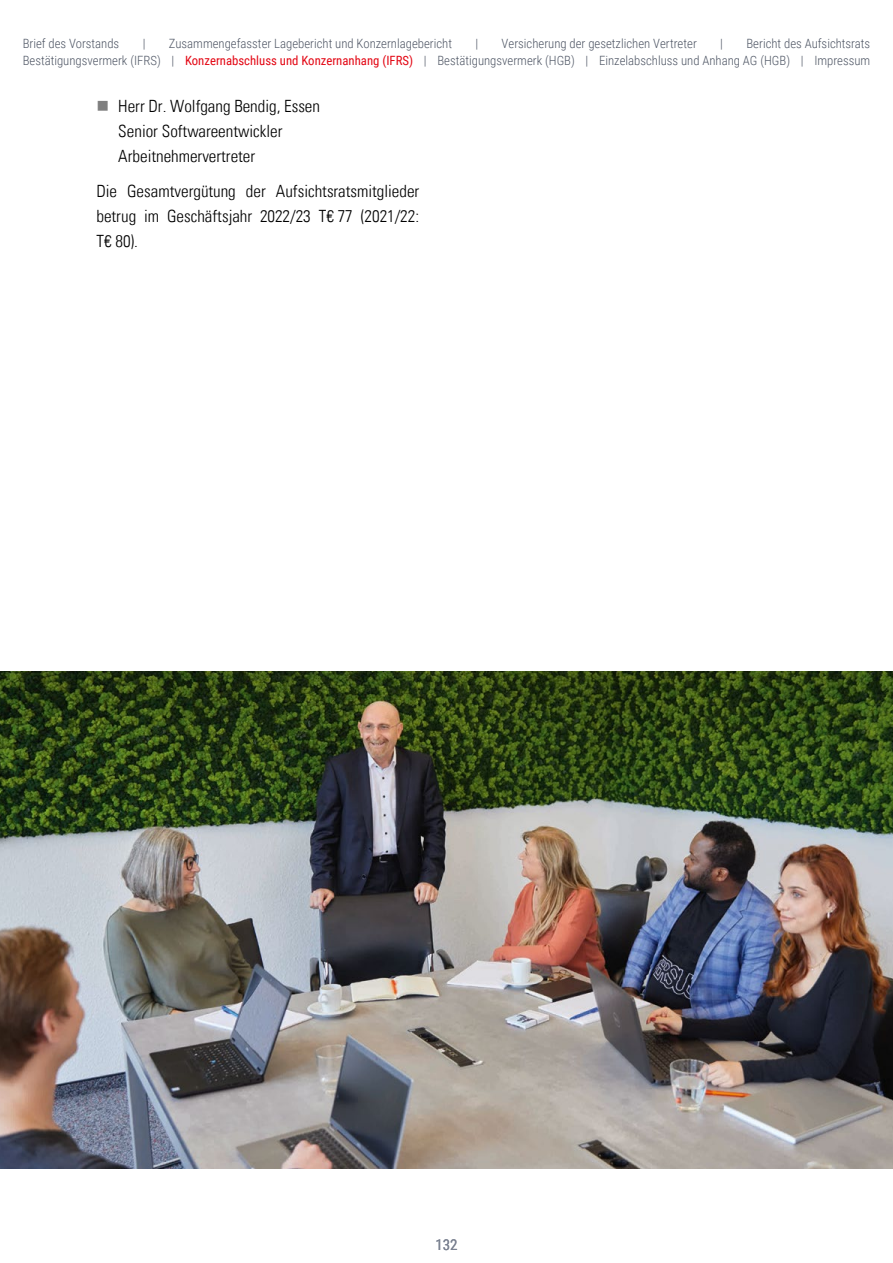
<style>
.page{position:relative;width:893px;height:1263px;background:#fff}
.page>*{position:absolute;margin:0;border:0;box-sizing:border-box;transform-origin:0 0}
.t1{font:16.95px/25px "Univers Com 47 Light Cond";color:#000}
.t2{font:15px "Roboto Condensed";color:#7c8392}
.t3{font:300 12.75px/16.5px "Roboto Condensed";color:#4e5564;text-align:right}
.s1{font-weight:400;color:#e30613}
.s2{color:#7f7f7f}
</style>
<div class="page">
<img style="left:0;top:672px;width:893px;height:497px">
<p class="t3" style="left:23px;top:35px;width:98px">Brief des Vorstands</p>
<p class="t3" style="left:143px;top:35px;width:4px">|</p>
<p class="t3" style="left:169px;top:35px;width:285px">Zusammengefasster Lagebericht und Konzernlagebericht</p>
<p class="t3" style="left:475px;top:35px;width:4px">|</p>
<p class="t3" style="left:502px;top:35px;width:197px">Versicherung der gesetzlichen Vertreter</p>
<p class="t3" style="left:720px;top:35px;width:4px">|</p>
<p class="t3" style="left:23px;top:35px;width:849px">Bericht des Aufsichtsrats<br>Bestätigungsvermerk (IFRS) | <span class="s1">Konzernabschluss und Konzernanhang (IFRS)</span> | Bestätigungsvermerk (HGB) | Einzelabschluss und Anhang AG (HGB) | Impressum</p>
<h1 class="t1" style="left:118px;top:94px;width:203px;text-indent:-22px"><span class="s2">■</span> Herr Dr. Wolfgang Bendig, Essen<br>Senior Softwareentwickler<br>Arbeitnehmervertreter</h1>
<h1 class="t1" style="left:96px;top:178px;width:324px;text-align:justify">Die Gesamtvergütung der Aufsichtsratsmitglieder betrug im Geschäftsjahr 2022/23 T€ 77 (2021/22:<br>T€ 80).</h1>
<p class="t2" style="left:435px;top:1234px;width:24px">132</p>
</div>
